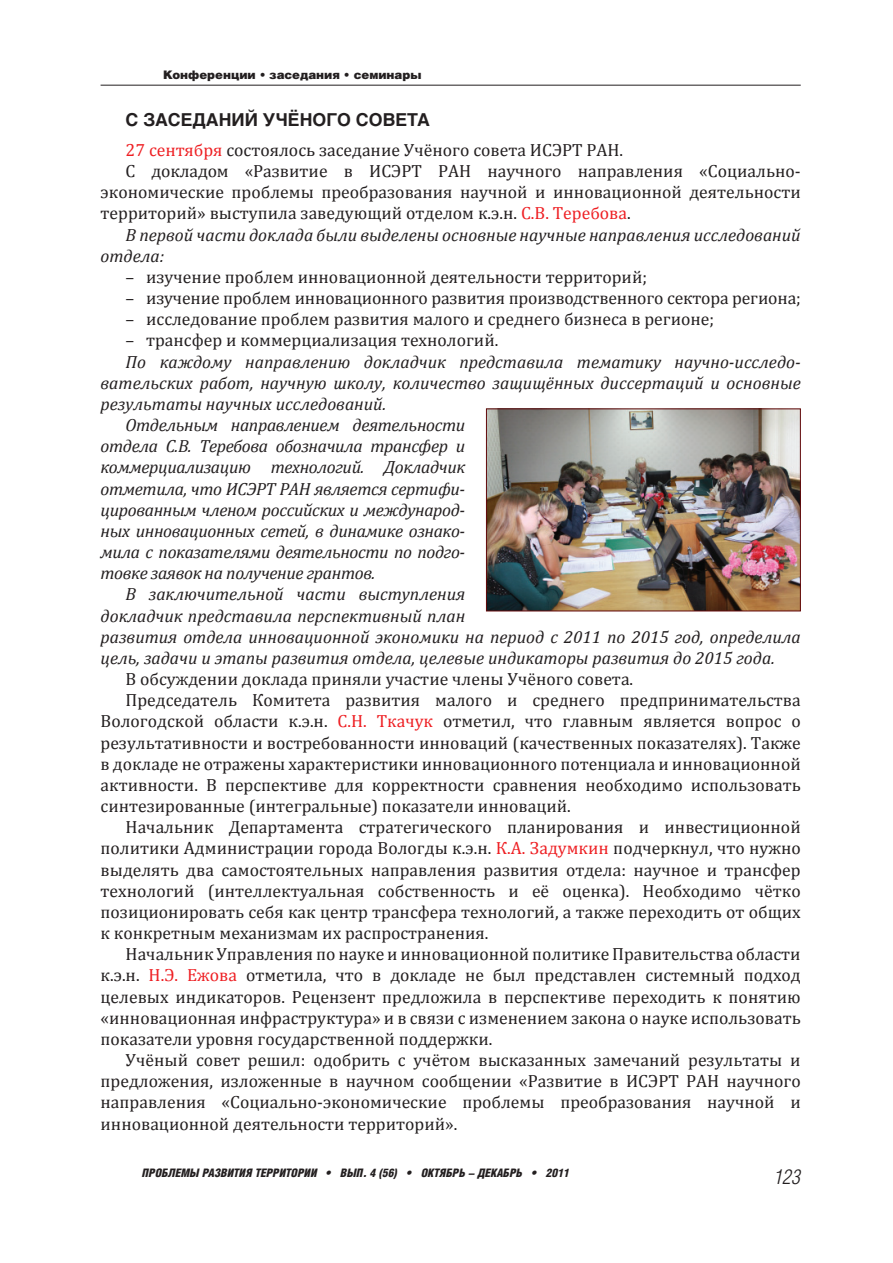
<style>
.page{position:relative;width:893px;height:1263px;background:#fff}
.page>*{position:absolute;margin:0;border:0;box-sizing:border-box;transform-origin:0 0}
.t1{font:italic 300 20.55px "Helios Cond";color:#231f20}
.t2{font:17.7px "Cambria";color:#231f20}
.t3{font:italic 17.7px "Cambria";color:#231f20}
.t4{font:italic 17.7px "Cambria";letter-spacing:-.02em;color:#231f20}
.t5{font:700 17.7px "Helios";color:#231f20}
.t6{font:italic 900 11.7px "Helios Cond";color:#231f20}
.t7{font:900 11.7px "Helios";color:#231f20}
.s1{color:#ee1f23}
</style>
<div class="page">
<hr style="left:101px;top:85px;width:700px;height:1px;background:#231f20">
<img style="left:488px;top:411px;width:311px;height:198px">
<div style="left:486px;top:409px;width:315px;height:202px;border:1px solid #630a0c"></div>
<p class="t7" style="left:163px;top:68px;width:260px">Конференции • заседания • семинары</p>
<p class="t5" style="left:126px;top:110px;width:306px">С ЗАСЕДАНИЙ УЧЁНОГО СОВЕТА</p>
<p class="t2" style="left:126px;top:139px;width:499px"><span class="s1">27 сентября</span> состоялось заседание Учёного совета ИСЭРТ РАН.</p>
<p class="t2" style="left:126px;top:160px;width:677px">С докладом «Развитие в ИСЭРТ РАН научного направления «Социально-</p>
<p class="t2" style="left:101px;top:181px;width:702px">экономические проблемы преобразования научной и инновационной деятельности</p>
<p class="t2" style="left:101px;top:203px;width:532px">территорий» выступила заведующий отделом к.э.н. <span class="s1">С.В. Теребова</span>.</p>
<p class="t3" style="left:126px;top:224px;width:677px">В первой части доклада были выделены основные научные направления исследований</p>
<p class="t3" style="left:101px;top:245px;width:65px">отдела:</p>
<p class="t2" style="left:126px;top:266px;width:523px">– изучение проблем инновационной деятельности территорий;</p>
<p class="t2" style="left:126px;top:287px;width:677px">– изучение проблем инновационного развития производственного сектора региона;</p>
<p class="t2" style="left:126px;top:308px;width:590px">– исследование проблем развития малого и среднего бизнеса в регионе;</p>
<p class="t2" style="left:126px;top:330px;width:374px">– трансфер и коммерциализация технологий.</p>
<p class="t3" style="left:126px;top:351px;width:677px">По каждому направлению докладчик представила тематику научно-исследо-</p>
<p class="t3" style="left:101px;top:372px;width:702px">вательских работ, научную школу, количество защищённых диссертаций и основные</p>
<p class="t3" style="left:101px;top:393px;width:287px">результаты научных исследований.</p>
<p class="t4" style="left:126px;top:414px;width:341px">Отдельным направлением деятельности</p>
<p class="t4" style="left:101px;top:435px;width:366px">отдела С.В. Теребова обозначила трансфер и</p>
<p class="t4" style="left:101px;top:457px;width:366px">коммерциализацию технологий. Докладчик</p>
<p class="t4" style="left:101px;top:478px;width:366px">отметила, что ИСЭРТ РАН является сертифи-</p>
<p class="t4" style="left:101px;top:499px;width:366px">цированным членом российских и международ-</p>
<p class="t4" style="left:101px;top:520px;width:366px">ных инновационных сетей, в динамике ознако-</p>
<p class="t4" style="left:101px;top:541px;width:366px">мила с показателями деятельности по подго-</p>
<p class="t4" style="left:101px;top:562px;width:276px">товке заявок на получение грантов.</p>
<p class="t3" style="left:126px;top:584px;width:341px">В заключительной части выступления</p>
<p class="t3" style="left:101px;top:605px;width:366px">докладчик представила перспективный план</p>
<p class="t3" style="left:101px;top:626px;width:702px">развития отдела инновационной экономики на период с 2011 по 2015 год, определила</p>
<p class="t3" style="left:101px;top:647px;width:676px">цель, задачи и этапы развития отдела, целевые индикаторы развития до 2015 года.</p>
<p class="t2" style="left:126px;top:668px;width:509px">В обсуждении доклада приняли участие члены Учёного совета.</p>
<p class="t2" style="left:126px;top:689px;width:677px">Председатель Комитета развития малого и среднего предпринимательства</p>
<p class="t2" style="left:101px;top:711px;width:702px">Вологодской области к.э.н. <span class="s1">С.Н. Ткачук</span> отметил, что главным является вопрос о</p>
<p class="t2" style="left:101px;top:732px;width:702px">результативности и востребованности инноваций (качественных показателях). Также</p>
<p class="t2" style="left:101px;top:753px;width:702px">в докладе не отражены характеристики инновационного потенциала и инновационной</p>
<p class="t2" style="left:101px;top:774px;width:702px">активности. В перспективе для корректности сравнения необходимо использовать</p>
<p class="t2" style="left:101px;top:795px;width:472px">синтезированные (интегральные) показатели инноваций.</p>
<p class="t2" style="left:126px;top:816px;width:677px">Начальник Департамента стратегического планирования и инвестиционной</p>
<p class="t2" style="left:101px;top:838px;width:702px">политики Администрации города Вологды к.э.н. <span class="s1">К.А. Задумкин</span> подчеркнул, что нужно</p>
<p class="t2" style="left:101px;top:859px;width:702px">выделять два самостоятельных направления развития отдела: научное и трансфер</p>
<p class="t2" style="left:101px;top:880px;width:702px">технологий (интеллектуальная собственность и её оценка). Необходимо чётко</p>
<p class="t2" style="left:101px;top:901px;width:702px">позиционировать себя как центр трансфера технологий, а также переходить от общих</p>
<p class="t2" style="left:101px;top:922px;width:389px">к конкретным механизмам их распространения.</p>
<p class="t2" style="left:126px;top:943px;width:677px">Начальник Управления по науке и инновационной политике Правительства области</p>
<p class="t2" style="left:101px;top:965px;width:702px">к.э.н. <span class="s1">Н.Э. Ежова</span> отметила, что в докладе не был представлен системный подход</p>
<p class="t2" style="left:101px;top:986px;width:702px">целевых индикаторов. Рецензент предложила в перспективе переходить к понятию</p>
<p class="t2" style="left:101px;top:1007px;width:702px">«инновационная инфраструктура» и в связи с изменением закона о науке использовать</p>
<p class="t2" style="left:101px;top:1028px;width:393px">показатели уровня государственной поддержки.</p>
<p class="t2" style="left:126px;top:1049px;width:677px">Учёный совет решил: одобрить с учётом высказанных замечаний результаты и</p>
<p class="t2" style="left:101px;top:1070px;width:702px">предложения, изложенные в научном сообщении «Развитие в ИСЭРТ РАН научного</p>
<p class="t2" style="left:101px;top:1092px;width:702px">направления «Социально-экономические проблемы преобразования научной и</p>
<p class="t2" style="left:101px;top:1113px;width:358px">инновационной деятельности территорий».</p>
<p class="t6" style="left:142px;top:1166px;width:429px">ПРОБЛЕМЫ РАЗВИТИЯ ТЕРРИТОРИИ • ВЫП. 4 (56) • ОКТЯБРЬ – ДЕКАБРЬ • 2011</p>
<p class="t1" style="left:774px;top:1165px;width:28px">123</p>
</div>
